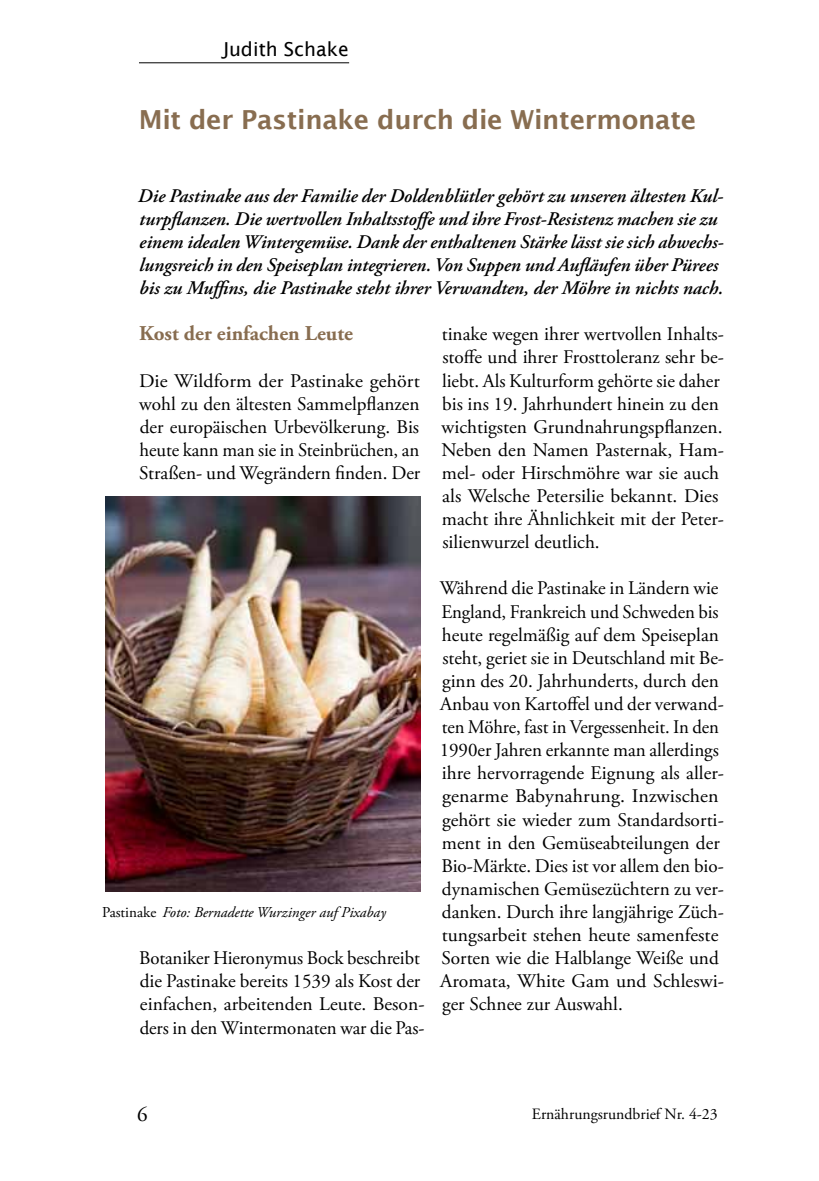
<style>
.page{position:relative;width:819px;height:1181px;background:#fff}
.page>*{position:absolute;margin:0;border:0;box-sizing:border-box;transform-origin:0 0}
.t1{font:600 26.25px "Lucida Sans";letter-spacing:-.01em;color:#886d50}
.t2{font:700 21px "Adobe Garamond Pro";color:#886d50}
.t3{font:21px "Adobe Garamond Pro";color:#000}
.t4{font:19.25px/23.1px "Adobe Garamond Pro";color:#000}
.t5{font:italic 600 19.25px/23.1px "Adobe Garamond Pro";color:#000}
.t6{font:19.25px "Lucida Sans";color:#000}
.t7{font:15.75px "Adobe Garamond Pro";color:#000}
.t8{font:italic 15.05px "Adobe Garamond Pro";color:#000}
.s1{font-style:normal}
</style>
<div class="page">
<hr style="left:139px;top:62px;width:210px;height:1px;background:#000">
<img style="left:105px;top:496px;width:315px;height:395px">
<p class="t6" style="left:223px;top:39px;width:127px">Judith Schake</p>
<h1 class="t1" style="left:139px;top:105px;width:559px">Mit der Pastinake durch die Wintermonate</h1>
<p class="t5" style="left:138px;top:185px;width:587px">Die Pastinake aus der Familie der Doldenblütler gehört zu unseren ältesten Kul&shy;turpflanzen. Die wertvollen Inhaltsstoffe und ihre Frost-Resistenz machen sie zu einem idealen Wintergemüse. Dank der enthaltenen Stärke lässt sie sich abwechs&shy;lungsreich in den Speiseplan integrieren. Von Suppen und Aufläufen über Pürees bis zu Muffins, die Pastinake steht ihrer Verwandten, der Möhre in nichts nach.</p>
<p class="t2" style="left:139px;top:321px;width:215px">Kost der einfachen Leute</p>
<p class="t4" style="left:139px;top:369px;width:283px;text-align:justify">Die Wildform der Pastinake gehört wohl zu den ältesten Sammelpflanzen der europäischen Urbevölkerung. Bis heute kann man sie in Steinbrüchen, an Straßen- und Wegrändern finden. Der</p>
<p class="t4" style="left:441px;top:323px;width:284px">tinake wegen ihrer wertvollen Inhalts&shy;stoffe und ihrer Frosttoleranz sehr be&shy;liebt. Als Kulturform gehörte sie daher bis ins 19. Jahrhundert hinein zu den wichtigsten Grundnahrungspflanzen.<br>Neben den Namen Pasternak, Ham&shy;mel- oder Hirschmöhre war sie auch als Welsche Petersilie bekannt. Dies macht ihre Ähnlichkeit mit der Peter&shy;silienwurzel deutlich.</p>
<p class="t4" style="left:439px;top:577px;width:286px">Während die Pastinake in Ländern wie England, Frankreich und Schweden bis heute regelmäßig auf dem Speiseplan steht, geriet sie in Deutschland mit Be&shy;ginn des 20. Jahrhunderts, durch den Anbau von Kartoffel und der verwand&shy;ten Möhre, fast in Vergessenheit. In den 1990er Jahren erkannte man allerdings ihre hervorragende Eignung als aller&shy;genarme Babynahrung. Inzwischen gehört sie wieder zum Standardsorti&shy;ment in den Gemüseabteilungen der Bio-Märkte. Dies ist vor allem den bio&shy;dynamischen Gemüsezüchtern zu ver&shy;danken. Durch ihre langjährige Züch&shy;tungsarbeit stehen heute samenfeste Sorten wie die Halblange Weiße und Aromata, White Gam und Schleswi&shy;ger Schnee zur Auswahl.</p>
<p class="t8" style="left:102px;top:903px;width:285px"><span class="s1">Pastinake</span> Foto: Bernadette Wurzinger auf Pixabay</p>
<p class="t4" style="left:139px;top:947px;width:287px">Botaniker Hieronymus Bock beschreibt die Pastinake bereits 1539 als Kost der einfachen, arbeitenden Leute. Beson&shy;ders in den Wintermonaten war die Pas-</p>
<p class="t3" style="left:137px;top:1101px;width:12px">6</p>
<p class="t7" style="left:532px;top:1104px;width:187px">Ernährungsrundbrief Nr. 4-23</p>
</div>
